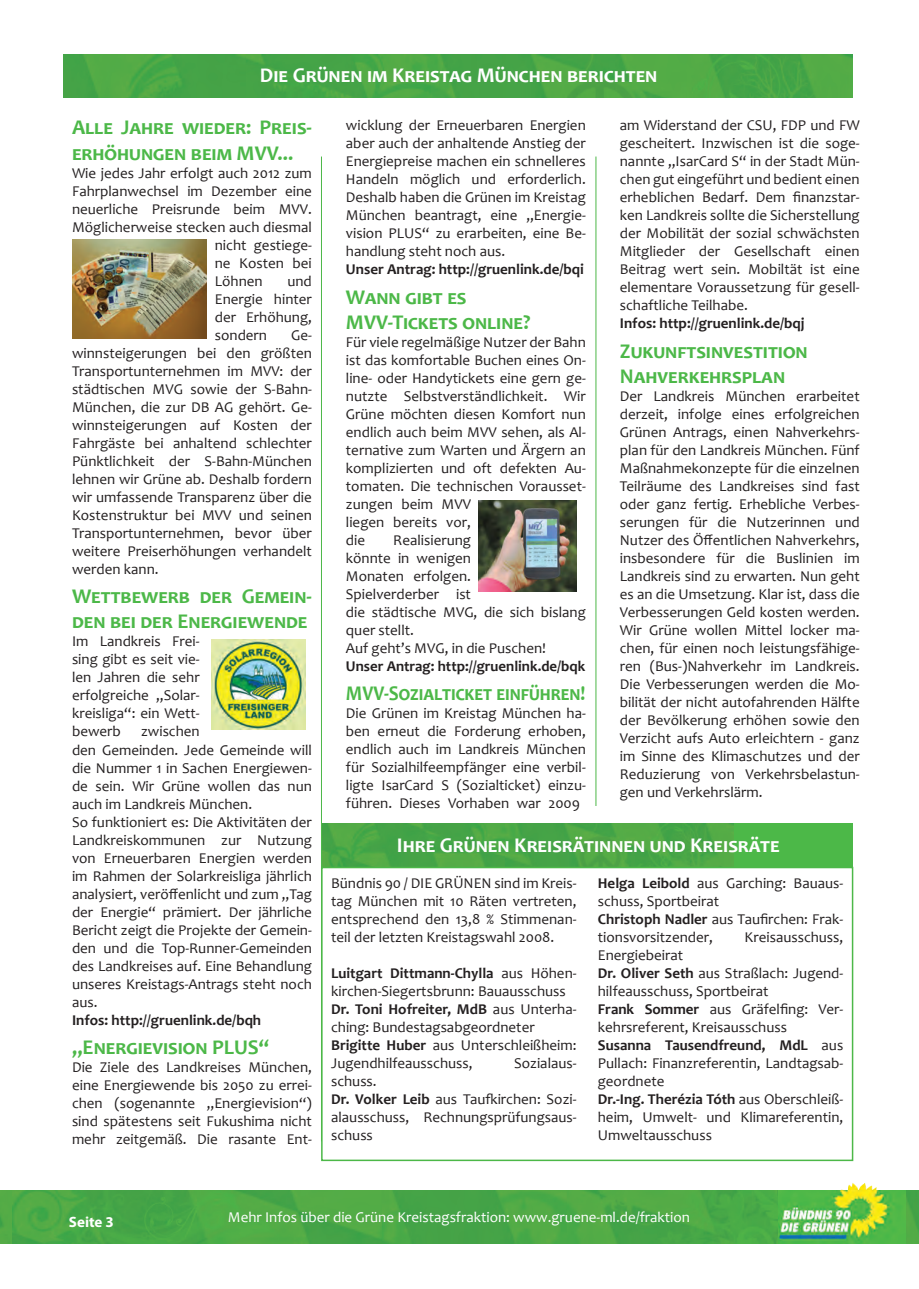
<style>
.page{position:relative;width:919px;height:1289px;background:#fff}
.page>*{position:absolute;margin:0;border:0;box-sizing:border-box;transform-origin:0 0}
.t1{font:700 21px/25.2px "Candara";color:#4cb848}
.t2{font:700 21px "Candara";color:#fff}
.t3{font:700 21px "Candara";color:#4cb848;scale:.91 1}
.t4{font:15px/18px "Candara";color:#231f20;text-align:justify}
.t5{font:700 15px "Candara";color:#231f20}
.t6{font:15px "Candara";color:#fff}
.t7{font:700 15px "Myriad Pro";color:#fff}
.s1{font-weight:700}
</style>
<div class="page">
<img style="left:841px;top:1183px;width:36px;height:7px">
<div style="left:13px;top:1190px;width:905px;height:53px;background:#49aa47"></div>
<img style="left:778px;top:1190px;width:127px;height:53px">
<hr style="left:321px;top:156px;width:1px;height:985px;background:#4cb848">
<hr style="left:595px;top:156px;width:1px;height:985px;background:#4cb848">
<div style="left:322px;top:823px;width:531px;height:43px;background:#4cb848"></div>
<img style="left:322px;top:823px;width:411px;height:43px">
<img style="left:64px;top:54px;width:788px;height:44px">
<div style="left:321px;top:866px;width:532px;height:295px;border:2px solid #4cb848"></div>
<div style="left:580px;top:806px;width:37px;height:16px;background:#fff"></div>
<img style="left:73px;top:239px;width:133px;height:99px">
<img style="left:212px;top:639px;width:93px;height:90px">
<img style="left:478px;top:501px;width:98px;height:90px">
<h1 class="t2" style="left:260px;top:62px;width:399px">Die Grünen im Kreistag München berichten</h1>
<h1 class="t1" style="left:72px;top:115px;width:241px">Alle Jahre wieder: Preis&shy;erhöhungen beim MVV...</h1>
<p class="t4" style="left:72px;top:163px;width:241px">Wie jedes Jahr erfolgt auch 2012 zum</p>
<p class="t4" style="left:72px;top:181px;width:241px">Fahrplanwechsel im Dezember eine</p>
<p class="t4" style="left:72px;top:199px;width:241px">neuerliche Preisrunde beim MVV.</p>
<p class="t4" style="left:72px;top:217px;width:241px">Möglicherweise stecken auch diesmal</p>
<p class="t4" style="left:215px;top:235px;width:98px">nicht gestiege-</p>
<p class="t4" style="left:215px;top:253px;width:98px">ne Kosten bei</p>
<p class="t4" style="left:215px;top:271px;width:49px">Löhnen</p>
<p class="t4" style="left:215px;top:271px;width:99px;text-indent:73px">und Energie hinter der Erhöhung, sondern</p>
<p class="t4" style="left:72px;top:325px;width:241px;text-indent:219px">Ge&shy;winnsteigerungen bei den größten Transportunternehmen im MVV: der städtischen MVG sowie der S-Bahn-München, die zur DB AG gehört. Ge&shy;winnsteigerungen auf Kosten der Fahrgäste bei anhaltend schlechter Pünktlichkeit der S-Bahn-München lehnen wir Grüne ab. Deshalb fordern wir umfassende Transparenz über die Kostenstruktur bei MVV und seinen Transportunternehmen, bevor über weitere Preiserhöhungen verhandelt werden kann.</p>
<h1 class="t1" style="left:72px;top:583px;width:241px">Wettbewerb der Gemein&shy;den bei der Energiewende</h1>
<p class="t4" style="left:72px;top:632px;width:129px">Im Landkreis Frei&shy;sing gibt es seit vie&shy;len Jahren die sehr erfolgreiche „Solar&shy;kreisliga“: ein Wett&shy;bewerb</p>
<p class="t4" style="left:72px;top:722px;width:241px;text-align:left;text-indent:69px">zwischen<br>den Gemeinden. Jede Gemeinde will die Nummer 1 in Sachen Energiewen&shy;de sein. Wir Grüne wollen das nun auch im Landkreis München.<br>So funktioniert es: Die Aktivitäten der<br>Landkreiskommunen zur Nutzung von Erneuerbaren Energien werden im Rahmen der Solarkreisliga jährlich analysiert, veröffenlicht und zum „Tag der Energie“ prämiert. Der jährliche<br>Bericht zeigt die Projekte der Gemein&shy;den und die Top-Runner-Gemeinden des Landkreises auf. Eine Behandlung unseres Kreistags-Antrags steht noch aus.</p>
<p class="t5" style="left:72px;top:1010px;width:191px">Infos: http://gruenlink.de/bqh</p>
<h1 class="t1" style="left:72px;top:1034px;width:199px">„Energievision PLUS“</h1>
<p class="t4" style="left:72px;top:1058px;width:241px">Die Ziele des Landkreises München, eine Energiewende bis 2050 zu errei&shy;chen (sogenannte „Energievision“) sind spätestens seit Fukushima nicht mehr zeitgemäß. Die rasante Ent-</p>
<p class="t4" style="left:346px;top:116px;width:241px">wicklung der Erneuerbaren Energien aber auch der anhaltende Anstieg der Energiepreise machen ein schnelleres Handeln möglich und erforderlich.<br>Deshalb haben die Grünen im Kreistag München beantragt, eine „Energie&shy;vision PLUS“ zu erarbeiten, eine Be&shy;handlung steht noch aus.</p>
<p class="t5" style="left:346px;top:260px;width:239px">Unser Antrag: http://gruenlink.de/bqi</p>
<h1 class="t1" style="left:346px;top:284px;width:186px">Wann gibt es<br>MVV-Tickets online?</h1>
<p class="t4" style="left:346px;top:333px;width:241px;text-align:left">Für viele regelmäßige Nutzer der Bahn ist das komfortable Buchen eines On&shy;line- oder Handytickets eine gern ge&shy;nutzte Selbstverständlichkeit. Wir<br>Grüne möchten diesen Komfort nun endlich auch beim MVV sehen, als Al&shy;ternative zum Warten und Ärgern an komplizierten und oft defekten Au&shy;tomaten. Die technischen Vorausset&shy;zungen beim MVV<br>liegen bereits vor,<br>die</p>
<p class="t4" style="left:346px;top:531px;width:241px;text-align:left;text-indent:47px">Realisierung<br>könnte in wenigen<br>Monaten erfolgen.<br>Spielverderber ist<br>die städtische MVG, die sich bislang quer stellt.<br>Auf geht’s MVG, in die Puschen!</p>
<p class="t5" style="left:346px;top:656px;width:241px">Unser Antrag: http://gruenlink.de/bqk</p>
<h1 class="t3" style="left:346px;top:680px;width:265px">MVV-Sozialticket einführen!</h1>
<p class="t4" style="left:346px;top:704px;width:241px">Die Grünen im Kreistag München ha&shy;ben erneut die Forderung erhoben, endlich auch im Landkreis München für Sozialhilfeempfänger eine verbil&shy;ligte IsarCard S (Sozialticket) einzu&shy;führen. Dieses Vorhaben war 2009</p>
<p class="t4" style="left:619px;top:116px;width:241px">am Widerstand der CSU, FDP und FW gescheitert. Inzwischen ist die soge&shy;nannte „IsarCard S“ in der Stadt Mün&shy;chen gut eingeführt und bedient einen erheblichen Bedarf. Dem finanzstar&shy;ken Landkreis sollte die Sicherstellung der Mobilität der sozial schwächsten Mitglieder der Gesellschaft einen Beitrag wert sein. Mobiltät ist eine elementare Voraussetzung für gesell&shy;schaftliche Teilhabe.</p>
<p class="t5" style="left:619px;top:314px;width:186px">Infos: http://gruenlink.de/bqj</p>
<h1 class="t1" style="left:619px;top:338px;width:189px">Zukunftsinvestition<br>Nahverkehrsplan</h1>
<p class="t4" style="left:619px;top:387px;width:241px">Der Landkreis München erarbeitet derzeit, infolge eines erfolgreichen Grünen Antrags, einen Nahverkehrs&shy;plan für den Landkreis München. Fünf Maßnahmekonzepte für die einzelnen Teilräume des Landkreises sind fast oder ganz fertig. Erhebliche Verbes&shy;serungen für die Nutzerinnen und Nutzer des Öffentlichen Nahverkehrs, insbesondere für die Buslinien im Landkreis sind zu erwarten. Nun geht es an die Umsetzung. Klar ist, dass die Verbesserungen Geld kosten werden.<br>Wir Grüne wollen Mittel locker ma&shy;chen, für einen noch leistungsfähige&shy;ren (Bus-)Nahverkehr im Landkreis.<br>Die Verbesserungen werden die Mo&shy;bilität der nicht autofahrenden Hälfte der Bevölkerung erhöhen sowie den Verzicht aufs Auto erleichtern - ganz im Sinne des Klimaschutzes und der Reduzierung von Verkehrsbelastun&shy;gen und Verkehrslärm.</p>
<h1 class="t2" style="left:397px;top:832px;width:384px">Ihre Grünen Kreisrätinnen und Kreisräte</h1>
<p class="t4" style="left:331px;top:873px;width:247px">Bündnis 90 / DIE GRÜNEN sind im Kreis&shy;tag München mit 10 Räten vertreten, entsprechend den 13,8 % Stimmenan&shy;teil der letzten Kreistagswahl 2008.</p>
<p class="t4" style="left:331px;top:963px;width:247px;text-align:left"><span class="s1">Luitgart Dittmann-Chylla</span> aus Höhen&shy;kirchen-Siegertsbrunn: Bauausschuss <span class="s1">Dr. Toni Hofreiter, MdB</span> aus Unterha&shy;ching: Bundestagsabgeordneter <span class="s1">Brigitte Huber</span> aus Unterschleißheim:<br>Jugendhilfeausschuss,</p>
<p class="t4" style="left:514px;top:1053px;width:64px">Sozialaus-</p>
<p class="t4" style="left:331px;top:1071px;width:247px;text-align:left">schuss.<br><span class="s1">Dr. Volker Leib</span> aus Taufkirchen: Sozi&shy;alausschuss, Rechnungsprüfungsaus&shy;schuss</p>
<p class="t4" style="left:597px;top:873px;width:247px;text-align:left"><span class="s1">Helga Leibold</span> aus Garching: Bauaus&shy;schuss, Sportbeirat<br><span class="s1">Christoph Nadler</span> aus Taufirchen: Frak&shy;tionsvorsitzender,</p>
<p class="t4" style="left:744px;top:927px;width:100px">Kreisausschuss,</p>
<p class="t4" style="left:597px;top:945px;width:247px;text-align:left">Energiebeirat<br><span class="s1">Dr. Oliver Seth</span> aus Straßlach: Jugend&shy;hilfeausschuss, Sportbeirat<br><span class="s1">Frank Sommer</span> aus Gräfelfing: Ver&shy;kehrsreferent, Kreisausschuss<br><span class="s1">Susanna Tausendfreund, MdL</span> aus<br>Pullach: Finanzreferentin, Landtagsab&shy;geordnete<br><span class="s1">Dr.-Ing. Therézia Tóth</span> aus Oberschleiß&shy;heim, Umwelt- und Klimareferentin,<br>Umweltausschuss</p>
<p class="t7" style="left:69px;top:1211px;width:47px">Seite 3</p>
<p class="t6" style="left:228px;top:1207px;width:463px">Mehr Infos über die Grüne Kreistagsfraktion: www.gruene-ml.de/fraktion</p>
</div>
